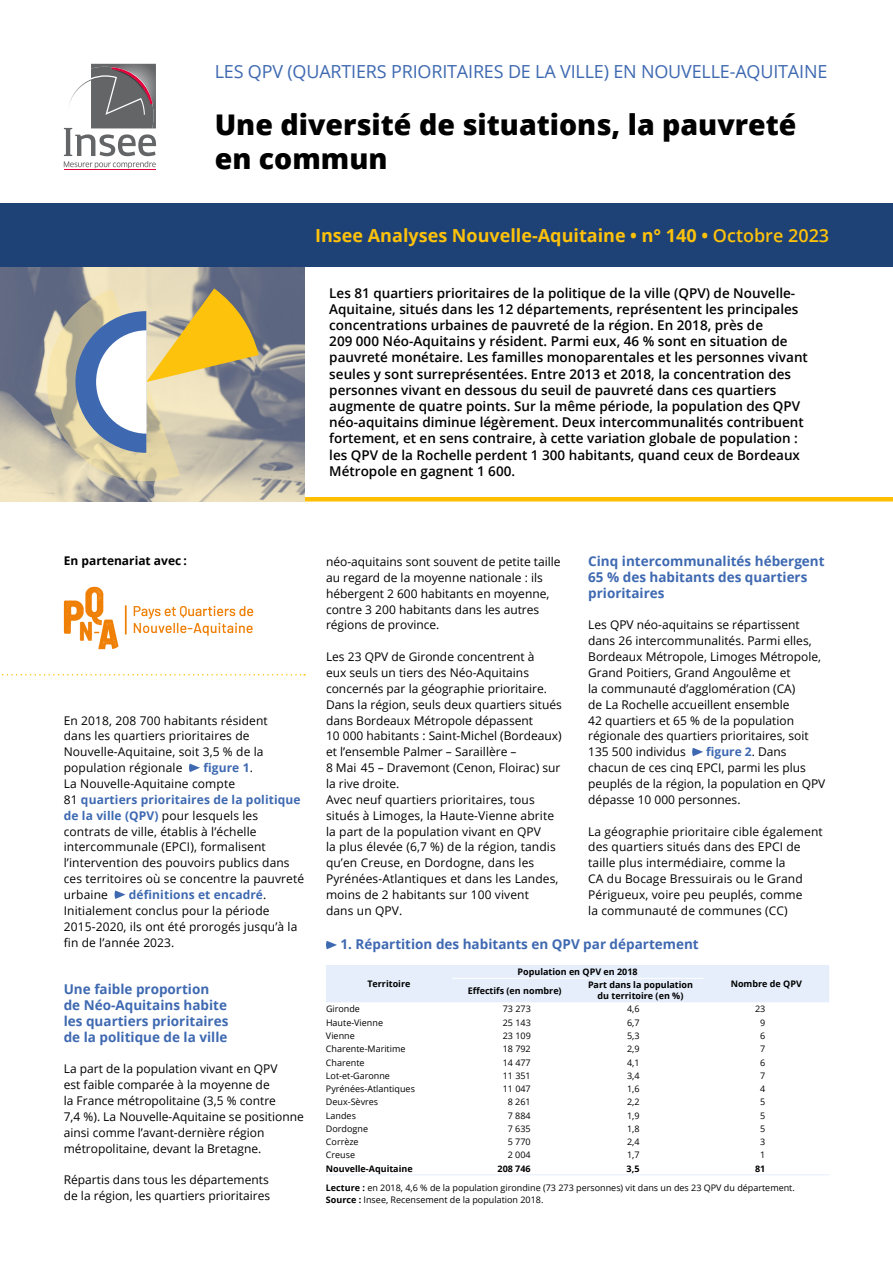
<style>
.page{position:relative;width:893px;height:1263px;background:#fff}
.page>*{position:absolute;margin:0;border:0;box-sizing:border-box;transform-origin:0 0}
.t1{font:800 28.5px/34.2px "Open Sans";color:#000}
.t2{font:18px "Open Sans";letter-spacing:-.01em;color:#3e69b1}
.t3{font:700 18px "Open Sans";color:#fdc20b}
.t4{font:600 13.5px/16.2px "Open Sans";color:#000}
.t5{font:700 13.5px/15.9px "Open Sans";color:#3e69b1}
.t6{font:12px/15.9px "Open Sans";color:#000}
.t7{font:700 12px "Open Sans";color:#000}
.t8{font:9px/12px "Open Sans";color:#000}
.t9{font:700 9px/10.8px "Open Sans";color:#000;text-align:center}
.s1{font-weight:600}
.s2{font-weight:700;color:#3e69b1}
.s3{font-weight:700}
</style>
<div class="page">
<hr style="left:64px;top:170px;width:92px;height:1px;background:#e2023b">
<svg style="left:64px;top:64px;width:92px;height:104px"></svg>
<svg style="left:2px;top:674px;width:303px;height:1px"></svg>
<img style="left:64px;top:586px;width:190px;height:64px">
<svg style="left:189px;top:764px;width:11px;height:8px"></svg>
<svg style="left:114px;top:890px;width:12px;height:9px"></svg>
<svg style="left:692px;top:748px;width:11px;height:8px"></svg>
<hr style="left:305px;top:497px;width:588px;height:4px;background:#ffbf00">
<img style="left:0;top:267px;width:305px;height:234px">
<div style="left:0;top:203px;width:893px;height:64px;background:#1e4176"></div>
<svg style="left:47px;top:288px;width:212px;height:193px;background:#c3bb9e"></svg>
<svg style="left:326px;top:941px;width:11px;height:8px"></svg>
<div style="left:326px;top:965px;width:503px;height:37px;background:#e5eefa"></div>
<hr style="left:326px;top:1174px;width:126px;height:1px;background:#e5eefa">
<hr style="left:452px;top:1174px;width:126px;height:1px;background:#e5eefa">
<hr style="left:578px;top:1174px;width:125px;height:1px;background:#e5eefa">
<hr style="left:703px;top:1174px;width:126px;height:1px;background:#e5eefa">
<hr style="left:452px;top:978px;width:126px;height:1px;background:#fff">
<hr style="left:578px;top:978px;width:125px;height:1px;background:#fff">
<h2 class="t2" style="left:215px;top:59px;width:614px">LES QPV (QUARTIERS PRIORITAIRES DE LA VILLE) EN NOUVELLE-AQUITAINE</h2>
<h1 class="t1" style="left:215px;top:106px;width:583px">Une diversité de situations, la pauvreté en commun</h1>
<h2 class="t3" style="left:315px;top:223px;width:515px">Insee Analyses Nouvelle-Aquitaine • n° 140 • <span class="s1">Octobre 2023</span></h2>
<p class="t4" style="left:329px;top:284px;width:480px">Les 81 quartiers prioritaires de la politique de la ville (QPV) de Nouvelle-Aquitaine, situés dans les 12 départements, représentent les principales concentrations urbaines de pauvreté de la région. En 2018, près de<br>209 000 Néo-Aquitains y résident. Parmi eux, 46 % sont en situation de pauvreté monétaire. Les familles monoparentales et les personnes vivant seules y sont surreprésentées. Entre 2013 et 2018, la concentration des personnes vivant en dessous du seuil de pauvreté dans ces quartiers augmente de quatre points. Sur la même période, la population des QPV néo-aquitains diminue légèrement. Deux intercommunalités contribuent fortement, et en sens contraire, à cette variation globale de population : les QPV de la Rochelle perdent 1 300 habitants, quand ceux de Bordeaux Métropole en gagnent 1 600.</p>
<p class="t7" style="left:64px;top:553px;width:125px">En partenariat avec :</p>
<p class="t6" style="left:64px;top:712px;width:206px">En 2018, 208 700 habitants résident dans les quartiers prioritaires de<br>Nouvelle-Aquitaine, soit 3,5 % de la population régionale</p>
<p class="t6" style="left:64px;top:759px;width:242px;text-indent:140px"><span class="s2">figure 1</span>.<br>La Nouvelle-Aquitaine compte<br>81 <span class="s2">quartiers prioritaires de la politique de la ville (QPV)</span> pour lesquels les contrats de ville, établis à l’échelle intercommunale (EPCI), formalisent l’intervention des pouvoirs publics dans ces territoires où se concentre la pauvreté urbaine</p>
<p class="t6" style="left:64px;top:886px;width:235px;text-indent:65px"><span class="s2">définitions et encadré</span>.<br>Initialement conclus pour la période<br>2015-2020, ils ont été prorogés jusqu’à la fin de l’année 2023.</p>
<p class="t5" style="left:64px;top:981px;width:166px">Une faible proportion de Néo-Aquitains habite les quartiers prioritaires de la politique de la ville</p>
<p class="t6" style="left:64px;top:1061px;width:242px">La part de la population vivant en QPV<br>est faible comparée à la moyenne de<br>la France métropolitaine (3,5 % contre<br>7,4 %). La Nouvelle-Aquitaine se positionne ainsi comme l’avant-dernière région métropolitaine, devant la Bretagne.</p>
<p class="t6" style="left:64px;top:1172px;width:208px">Répartis dans tous les départements de la région, les quartiers prioritaires</p>
<p class="t6" style="left:326px;top:553px;width:236px">néo-aquitains sont souvent de petite taille au regard de la moyenne nationale : ils hébergent 2 600 habitants en moyenne, contre 3 200 habitants dans les autres régions de province.</p>
<p class="t6" style="left:326px;top:648px;width:237px">Les 23 QPV de Gironde concentrent à<br>eux seuls un tiers des Néo-Aquitains concernés par la géographie prioritaire.<br>Dans la région, seuls deux quartiers situés dans Bordeaux Métropole dépassent<br>10 000 habitants : Saint-Michel (Bordeaux) et l’ensemble Palmer – Saraillère –<br>8 Mai 45 – Dravemont (Cenon, Floirac) sur la rive droite.<br>Avec neuf quartiers prioritaires, tous situés à Limoges, la Haute-Vienne abrite la part de la population vivant en QPV<br>la plus élevée (6,7 %) de la région, tandis qu’en Creuse, en Dordogne, dans les Pyrénées-Atlantiques et dans les Landes, moins de 2 habitants sur 100 vivent<br>dans un QPV.</p>
<p class="t5" style="left:588px;top:553px;width:238px">Cinq intercommunalités hébergent<br>65 % des habitants des quartiers prioritaires</p>
<p class="t6" style="left:588px;top:617px;width:234px">Les QPV néo-aquitains se répartissent dans 26 intercommunalités. Parmi elles, Bordeaux Métropole, Limoges Métropole, Grand Poitiers, Grand Angoulême et<br>la communauté d’agglomération (CA)<br>de La Rochelle accueillent ensemble<br>42 quartiers et 65 % de la population régionale des quartiers prioritaires, soit 135 500 individus</p>
<p class="t6" style="left:588px;top:744px;width:239px;text-indent:118px"><span class="s2">figure 2</span>. Dans chacun de ces cinq EPCI, parmi les plus peuplés de la région, la population en QPV dépasse 10 000 personnes.</p>
<p class="t6" style="left:588px;top:823px;width:236px">La géographie prioritaire cible également des quartiers situés dans des EPCI de taille plus intermédiaire, comme la<br>CA du Bocage Bressuirais ou le Grand Périgueux, voire peu peuplés, comme<br>la communauté de communes (CC)</p>
<p class="t5" style="left:341px;top:936px;width:360px">1. Répartition des habitants en QPV par département</p>
<p class="t9" style="left:367px;top:978px;width:45px">Territoire</p>
<p class="t9" style="left:517px;top:966px;width:122px">Population en QPV en 2018</p>
<p class="t9" style="left:468px;top:985px;width:95px">Effectifs (en nombre)</p>
<p class="t9" style="left:588px;top:979px;width:106px">Part dans la population du territoire (en %)</p>
<p class="t9" style="left:731px;top:978px;width:73px">Nombre de QPV</p>
<p class="t8" style="left:326px;top:1003px;width:36px">Gironde</p>
<p class="t8" style="left:503px;top:1003px;width:30px">73 273</p>
<p class="t8" style="left:627px;top:1003px;width:14px">4,6</p>
<p class="t8" style="left:755px;top:1003px;width:12px">23</p>
<p class="t8" style="left:326px;top:1016px;width:59px">Haute-Vienne</p>
<p class="t8" style="left:503px;top:1016px;width:30px">25 143</p>
<p class="t8" style="left:627px;top:1016px;width:14px">6,7</p>
<p class="t8" style="left:760px;top:1016px;width:7px">9</p>
<p class="t8" style="left:326px;top:1029px;width:30px">Vienne</p>
<p class="t8" style="left:503px;top:1029px;width:30px">23 109</p>
<p class="t8" style="left:627px;top:1029px;width:14px">5,3</p>
<p class="t8" style="left:760px;top:1029px;width:7px">6</p>
<p class="t8" style="left:326px;top:1043px;width:81px">Charente-Maritime</p>
<p class="t8" style="left:503px;top:1043px;width:30px">18 792</p>
<p class="t8" style="left:627px;top:1043px;width:14px">2,9</p>
<p class="t8" style="left:760px;top:1043px;width:7px">7</p>
<p class="t8" style="left:326px;top:1056px;width:40px">Charente</p>
<p class="t8" style="left:503px;top:1056px;width:30px">14 477</p>
<p class="t8" style="left:627px;top:1056px;width:14px">4,1</p>
<p class="t8" style="left:760px;top:1056px;width:7px">6</p>
<p class="t8" style="left:326px;top:1069px;width:66px">Lot-et-Garonne</p>
<p class="t8" style="left:503px;top:1069px;width:30px">11 351</p>
<p class="t8" style="left:627px;top:1069px;width:14px">3,4</p>
<p class="t8" style="left:760px;top:1069px;width:7px">7</p>
<p class="t8" style="left:326px;top:1082px;width:91px">Pyrénées-Atlantiques</p>
<p class="t8" style="left:503px;top:1082px;width:30px">11 047</p>
<p class="t8" style="left:627px;top:1082px;width:14px">1,6</p>
<p class="t8" style="left:760px;top:1082px;width:7px">4</p>
<p class="t8" style="left:326px;top:1096px;width:54px">Deux-Sèvres</p>
<p class="t8" style="left:508px;top:1096px;width:24px">8 261</p>
<p class="t8" style="left:627px;top:1096px;width:14px">2,2</p>
<p class="t8" style="left:760px;top:1096px;width:7px">5</p>
<p class="t8" style="left:326px;top:1109px;width:32px">Landes</p>
<p class="t8" style="left:508px;top:1109px;width:24px">7 884</p>
<p class="t8" style="left:627px;top:1109px;width:14px">1,9</p>
<p class="t8" style="left:760px;top:1109px;width:7px">5</p>
<p class="t8" style="left:326px;top:1122px;width:44px">Dordogne</p>
<p class="t8" style="left:508px;top:1122px;width:24px">7 635</p>
<p class="t8" style="left:627px;top:1122px;width:14px">1,8</p>
<p class="t8" style="left:760px;top:1122px;width:7px">5</p>
<p class="t8" style="left:326px;top:1135px;width:34px">Corrèze</p>
<p class="t8" style="left:508px;top:1135px;width:24px">5 770</p>
<p class="t8" style="left:627px;top:1135px;width:14px">2,4</p>
<p class="t8" style="left:760px;top:1135px;width:7px">3</p>
<p class="t8" style="left:326px;top:1149px;width:31px">Creuse</p>
<p class="t8" style="left:508px;top:1149px;width:24px">2 004</p>
<p class="t8" style="left:627px;top:1149px;width:14px">1,7</p>
<p class="t8" style="left:760px;top:1149px;width:7px">1</p>
<p class="t9" style="left:326px;top:1163px;width:88px">Nouvelle-Aquitaine</p>
<p class="t9" style="left:498px;top:1163px;width:35px">208 746</p>
<p class="t9" style="left:627px;top:1163px;width:14px">3,5</p>
<p class="t9" style="left:755px;top:1163px;width:12px">81</p>
<p class="t8" style="left:326px;top:1182px;width:470px"><span class="s3">Lecture :</span> en 2018, 4,6 % de la population girondine (73 273 personnes) vit dans un des 23 QPV du département.<br><span class="s3">Source :</span> Insee, Recensement de la population 2018.</p>
</div>
